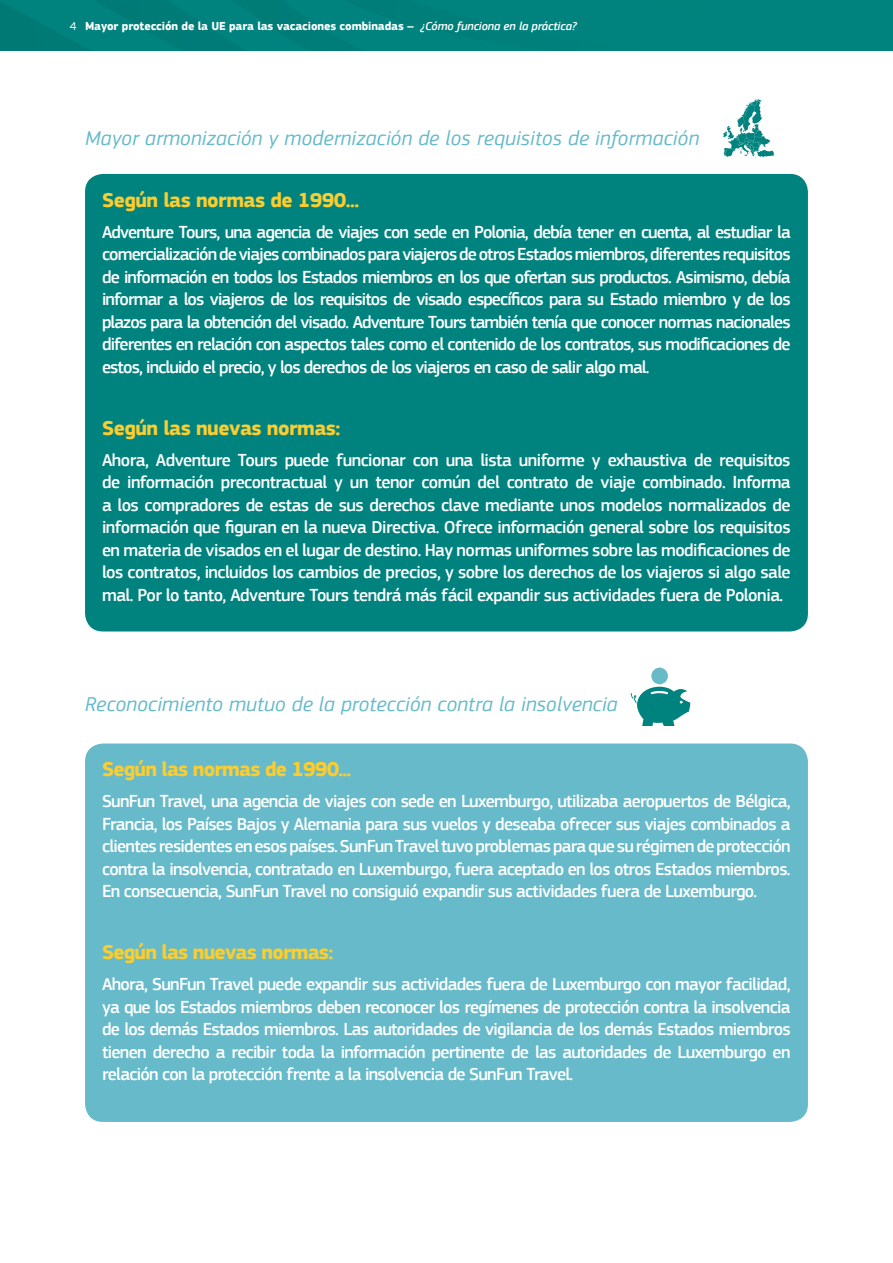
<style>
.page{position:relative;width:893px;height:1263px;background:#fff}
.page>*{position:absolute;margin:0;border:0;box-sizing:border-box;transform-origin:0 0}
.t1{font:italic 21px "EC Square Sans Pro";letter-spacing:.01em;color:#66bac9}
.t2{font:700 21px "EC Square Sans Pro";letter-spacing:-.03em;color:#facd31}
.t3{font:500 18px/22.5px "EC Square Sans Pro";letter-spacing:-.04em;color:#fff;text-align:justify}
.t4{font:700 12px "EC Square Sans Pro";letter-spacing:-.01em;color:#fff}
.s1{font-weight:400}
.s2{font-weight:500;font-style:italic}
</style>
<div class="page">
<div style="left:0;top:0;width:893px;height:51px;background:#00837e"></div>
<div style="left:85px;top:174px;width:723px;height:457px;background:#00837e;border-radius:18px"></div>
<div style="left:85px;top:743px;width:723px;height:379px;background:#66bac9;border-radius:18px"></div>
<svg style="left:631px;top:687px;width:59px;height:39px"></svg>
<div style="left:651px;top:668px;width:17px;height:16px;background:#68bac8;border-radius:50%"></div>
<svg style="left:723px;top:99px;width:51px;height:59px"></svg>
<p class="t4" style="left:70px;top:19px;width:508px"><span class="s1">4</span> Mayor protección de la UE para las vacaciones combinadas – <span class="s2">¿Cómo funciona en la práctica?</span></p>
<p class="t1" style="left:85px;top:126px;width:616px">Mayor armonización y modernización de los requisitos de información</p>
<p class="t2" style="left:102px;top:187px;width:259px">Según las normas de 1990...</p>
<p class="t3" style="left:102px;top:221px;width:690px">Adventure Tours, una agencia de viajes con sede en Polonia, debía tener en cuenta, al estudiar la comercialización de viajes combinados para viajeros de otros Estados miembros, diferentes requisitos de información en todos los Estados miembros en los que ofertan sus productos. Asimismo, debía informar a los viajeros de los requisitos de visado específicos para su Estado miembro y de los plazos para la obtención del visado. Adventure Tours también tenía que conocer normas nacionales diferentes en relación con aspectos tales como el contenido de los contratos, sus modificaciones de estos, incluido el precio, y los derechos de los viajeros en caso de salir algo mal.</p>
<p class="t2" style="left:102px;top:415px;width:240px">Según las nuevas normas:</p>
<p class="t3" style="left:102px;top:449px;width:690px">Ahora, Adventure Tours puede funcionar con una lista uniforme y exhaustiva de requisitos de información precontractual y un tenor común del contrato de viaje combinado. Informa a los compradores de estas de sus derechos clave mediante unos modelos normalizados de información que figuran en la nueva Directiva. Ofrece información general sobre los requisitos en materia de visados en el lugar de destino. Hay normas uniformes sobre las modificaciones de los contratos, incluidos los cambios de precios, y sobre los derechos de los viajeros si algo sale mal. Por lo tanto, Adventure Tours tendrá más fácil expandir sus actividades fuera de Polonia.</p>
<p class="t1" style="left:85px;top:691px;width:534px">Reconocimiento mutuo de la protección contra la insolvencia</p>
<p class="t2" style="left:102px;top:757px;width:251px">Según las normas de 1990...</p>
<p class="t3" style="left:102px;top:790px;width:690px">SunFun Travel, una agencia de viajes con sede en Luxemburgo, utilizaba aeropuertos de Bélgica, Francia, los Países Bajos y Alemania para sus vuelos y deseaba ofrecer sus viajes combinados a clientes residentes en esos países. SunFun Travel tuvo problemas para que su régimen de protección contra la insolvencia, contratado en Luxemburgo, fuera aceptado en los otros Estados miembros.<br>En consecuencia, SunFun Travel no consiguió expandir sus actividades fuera de Luxemburgo.</p>
<p class="t2" style="left:102px;top:940px;width:233px">Según las nuevas normas:</p>
<p class="t3" style="left:102px;top:973px;width:690px">Ahora, SunFun Travel puede expandir sus actividades fuera de Luxemburgo con mayor facilidad, ya que los Estados miembros deben reconocer los regímenes de protección contra la insolvencia de los demás Estados miembros. Las autoridades de vigilancia de los demás Estados miembros tienen derecho a recibir toda la información pertinente de las autoridades de Luxemburgo en relación con la protección frente a la insolvencia de SunFun Travel.</p>
</div>
